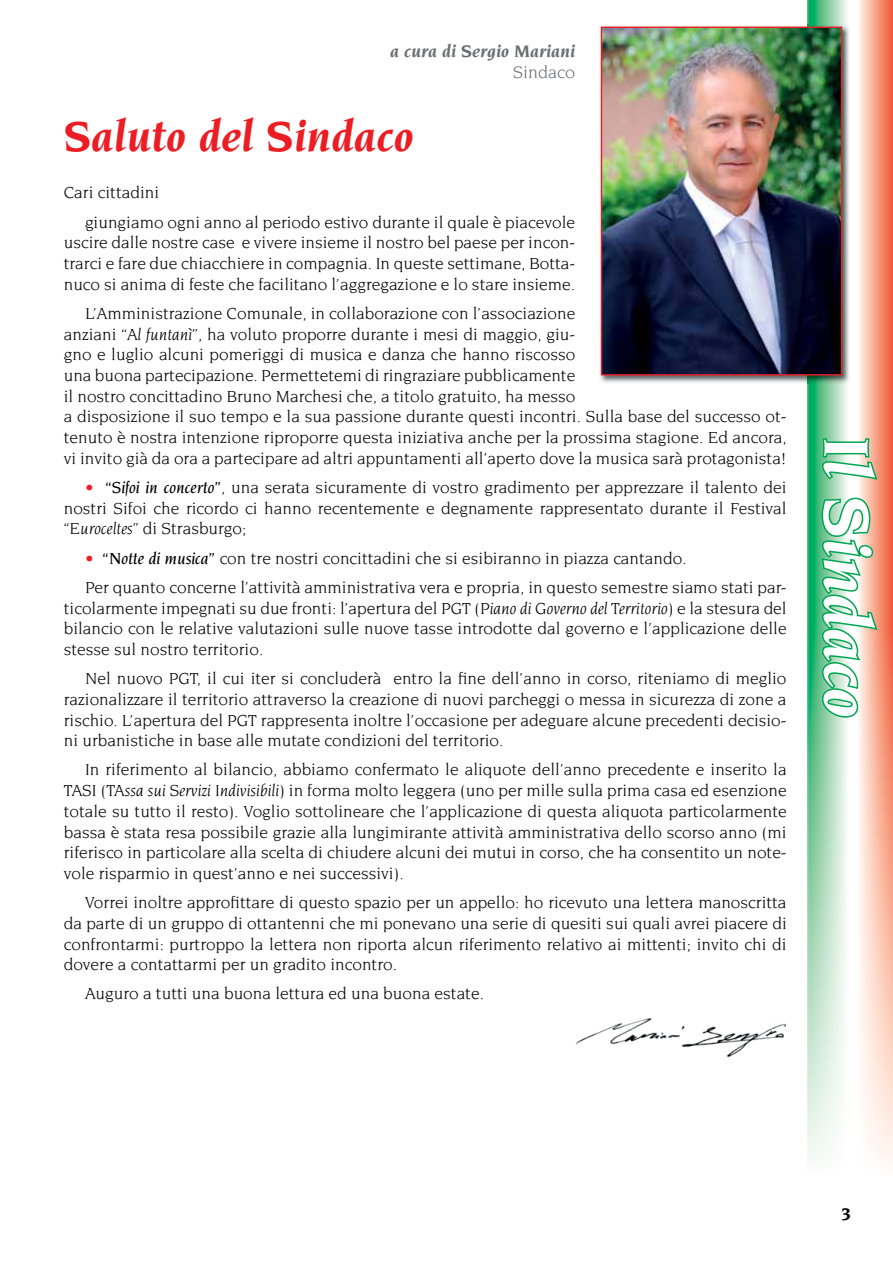
<style>
.page{position:relative;width:893px;height:1263px;background:#fff}
.page>*{position:absolute;margin:0;border:0;box-sizing:border-box;transform-origin:0 0}
.t1{font:italic 700 67.5px "Novarese";color:#fff}
.t2{font:italic 700 45px "Novarese";color:#ed1d24}
.t3{font:italic 700 18px "Novarese";color:#6d6e71}
.t4{font:18px "Novarese";color:#6d6e71}
.t5{font:700 18px "Novarese";color:#000}
.t6{font:17.25px/20.7px "Novarese";color:#000;text-align:justify}
.s1{font-style:italic}
.s2{font-style:italic;color:#ed1d24}
.s3{font-weight:500;font-style:italic}
</style>
<div class="page">
<img style="left:807px;top:0;width:86px;height:1164px">
<svg style="left:820px;top:437px;width:60px;height:45px;background:#99c8a0"></svg>
<svg style="left:820px;top:496px;width:60px;height:223px;background:#9ac8a0"></svg>
<img style="left:600px;top:25px;width:250px;height:358px">
<img style="left:601px;top:27px;width:241px;height:348px">
<img style="left:575px;top:1018px;width:212px;height:40px">
<p class="t3" style="left:390px;top:41px;width:187px">a cura di Sergio Mariani</p>
<p class="t4" style="left:513px;top:63px;width:64px">Sindaco</p>
<h2 class="t2" style="left:64px;top:111px;width:352px">Saluto del Sindaco</h2>
<p class="t6" style="left:85px;top:178px;width:492px;line-height:29.2px;text-indent:-21px">Cari cittadini<br>giungiamo ogni anno al periodo estivo durante il quale è piacevole</p>
<p class="t6" style="left:64px;top:232px;width:513px">uscire dalle nostre case e vivere insieme il nostro bel paese per incon&shy;trarci e fare due chiacchiere in compagnia. In queste settimane, Botta&shy;nuco si anima di feste che facilitano l’aggregazione e lo stare insieme.</p>
<p class="t6" style="left:64px;top:303px;width:724px;text-align:left;text-indent:21px">L’Amministrazione Comunale, in collaborazione con l’associazione<br>anziani <span class="s1">“Al funtanì”,</span> ha voluto proporre durante i mesi di maggio, giu-<br>gno e luglio alcuni pomeriggi di musica e danza che hanno riscosso<br>una buona partecipazione. Permettetemi di ringraziare pubblicamente<br>il nostro concittadino Bruno Marchesi che, a titolo gratuito, ha messo<br>a disposizione il suo tempo e la sua passione durante questi incontri. Sulla base del successo ot&shy;tenuto è nostra intenzione riproporre questa iniziativa anche per la prossima stagione. Ed ancora, vi invito già da ora a partecipare ad altri appuntamenti all’aperto dove la musica sarà protagonista!</p>
<p class="t6" style="left:64px;top:477px;width:724px;text-indent:21px"><span class="s2">•</span> <span class="s3">“Sifoi in concerto”</span><span class="s1">,</span> una serata sicuramente di vostro gradimento per apprezzare il talento dei nostri Sifoi che ricordo ci hanno recentemente e degnamente rappresentato durante il Festival <span class="s1">“Euroceltes”</span> di Strasburgo;</p>
<p class="t6" style="left:85px;top:543px;width:703px;line-height:29.2px"><span class="s2">•</span> <span class="s3">“Notte di musica”</span> con tre nostri concittadini che si esibiranno in piazza cantando.<br>Per quanto concerne l’attività amministrativa vera e propria, in questo semestre siamo stati par-</p>
<p class="t6" style="left:64px;top:597px;width:724px">ticolarmente impegnati su due fronti: l’apertura del PGT <span class="s1">(Piano di Governo del Territorio)</span> e la stesura del bilancio con le relative valutazioni sulle nuove tasse introdotte dal governo e l’applicazione delle stesse sul nostro territorio.</p>
<p class="t6" style="left:64px;top:668px;width:724px;text-indent:21px">Nel nuovo PGT, il cui iter si concluderà entro la fine dell’anno in corso, riteniamo di meglio razionalizzare il territorio attraverso la creazione di nuovi parcheggi o messa in sicurezza di zone a rischio. L’apertura del PGT rappresenta inoltre l’occasione per adeguare alcune precedenti decisio&shy;ni urbanistiche in base alle mutate condizioni del territorio.</p>
<p class="t6" style="left:64px;top:759px;width:724px;text-indent:21px">In riferimento al bilancio, abbiamo confermato le aliquote dell’anno precedente e inserito la TASI <span class="s1">(TAssa sui Servizi Indivisibili)</span> in forma molto leggera (uno per mille sulla prima casa ed esenzione totale su tutto il resto). Voglio sottolineare che l’applicazione di questa aliquota particolarmente bassa è stata resa possibile grazie alla lungimirante attività amministrativa dello scorso anno (mi riferisco in particolare alla scelta di chiudere alcuni dei mutui in corso, che ha consentito un note&shy;vole risparmio in quest’anno e nei successivi).</p>
<p class="t6" style="left:64px;top:892px;width:724px;text-indent:21px">Vorrei inoltre approfittare di questo spazio per un appello: ho ricevuto una lettera manoscritta da parte di un gruppo di ottantenni che mi ponevano una serie di quesiti sui quali avrei piacere di confrontarmi: purtroppo la lettera non riporta alcun riferimento relativo ai mittenti; invito chi di dovere a contattarmi per un gradito incontro.</p>
<p class="t6" style="left:85px;top:983px;width:400px">Auguro a tutti una buona lettura ed una buona estate.</p>
<h1 class="t1" style="left:884px;top:437px;width:283px;rotate:90deg">Il Sindaco</h1>
<p class="t5" style="left:841px;top:1203px;width:12px">3</p>
</div>
